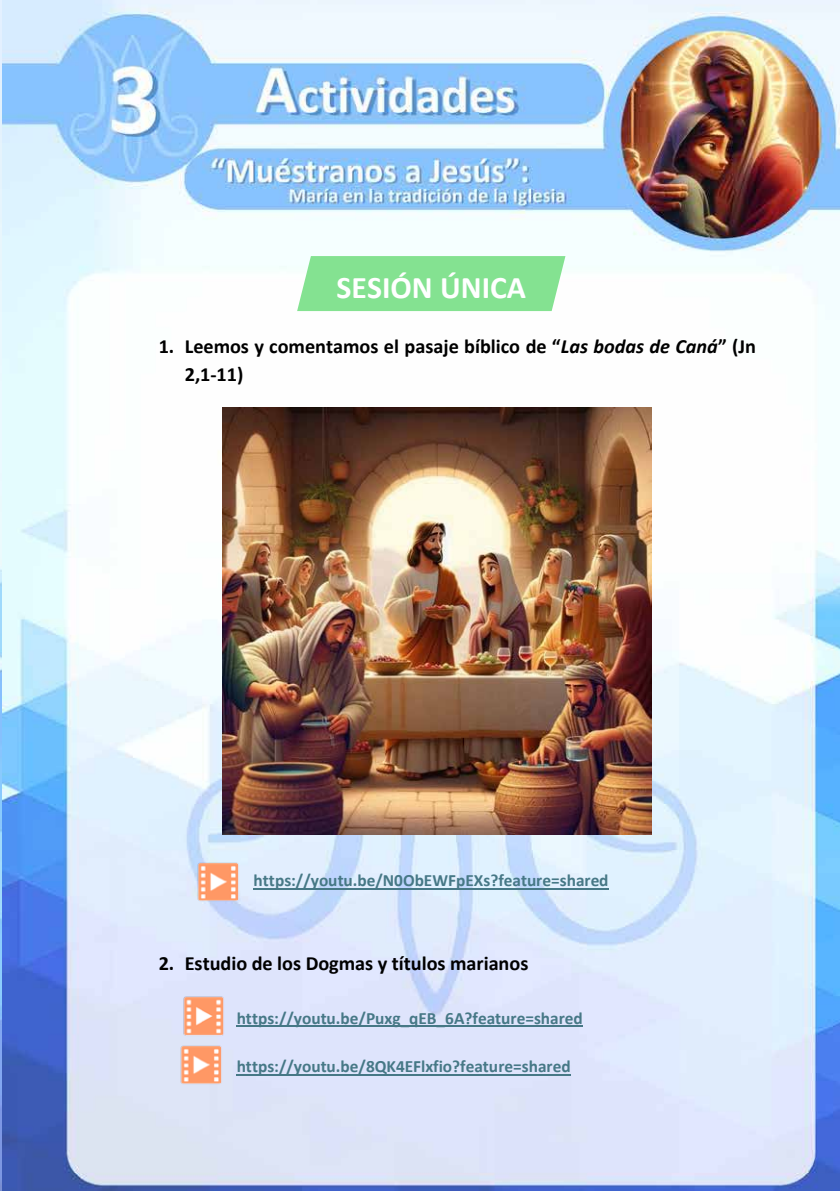
<style>
.page{position:relative;width:840px;height:1191px;background:#fff}
.page>*{position:absolute;margin:0;border:0;box-sizing:border-box;transform-origin:0 0}
.t1{font:700 31.6px "Calibri";color:#fff}
.t2{font:700 20.2px/28.2px "Calibri";color:#000}
.t3{font:700 17.2px "Calibri";color:#467886}
.s1{font-style:italic}
</style>
<div class="page">
<img style="left:0;top:0;width:3px;height:1191px">
<img style="left:3px;top:0;width:836px;height:1191px">
<hr style="left:253px;top:888px;width:355px;height:1px;background:#467886">
<hr style="left:236px;top:1025px;width:346px;height:2px;background:#467886">
<hr style="left:236px;top:1074px;width:334px;height:1px;background:#467886">
<img style="left:222px;top:407px;width:428px;height:427px">
<div style="left:297px;top:256px;width:268px;height:55px;background:#84e291"></div>
<img style="left:189px;top:859px;width:54px;height:43px">
<img style="left:175px;top:993px;width:54px;height:44px">
<img style="left:173px;top:1042px;width:53px;height:43px">
<h1 class="t1" style="left:336px;top:265px;width:191px">SESIÓN ÚNICA</h1>
<p class="t2" style="left:185px;top:331px;width:572px;text-indent:-26px">1. Leemos y comentamos el pasaje bíblico de “<span class="s1">Las bodas de Caná</span>” (Jn<br>2,1-11)</p>
<p class="t3" style="left:253px;top:868px;width:356px">https://youtu.be/N0ObEWFpEXs?feature=shared</p>
<p class="t2" style="left:159px;top:949px;width:371px">2. Estudio de los Dogmas y títulos marianos</p>
<p class="t3" style="left:236px;top:1006px;width:347px">https://youtu.be/Puxg_qEB_6A?feature=shared</p>
<p class="t3" style="left:236px;top:1054px;width:335px">https://youtu.be/8QK4EFlxfio?feature=shared</p>
</div>
